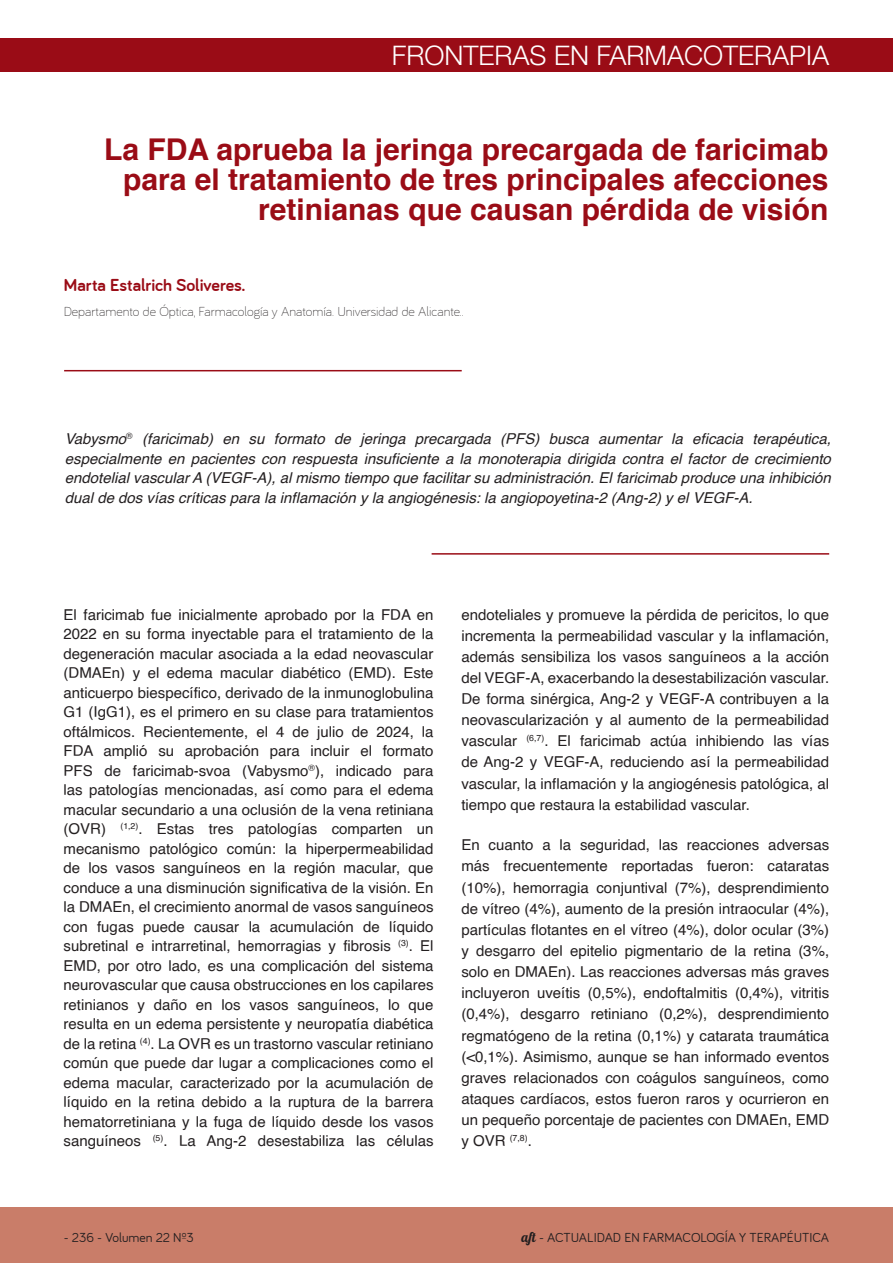
<style>
.page{position:relative;width:893px;height:1263px;background:#fff}
.page>*{position:absolute;margin:0;border:0;box-sizing:border-box;transform-origin:0 0}
.TÍTULO{font:700 30px/30px "Helvetica";color:#9a0c16;text-align:right}
.ENCABEZADOS_1{font:300 27px "Helvetica Neue";color:#fff}
.t1{font:700 18px "Bariol";color:#9a0c16}
.PÁRRAFO{font:15px/19.5px "Helvetica";color:#231f20;text-align:justify}
.PÁRRAFO-2{font:italic 15px/19.5px "Helvetica";color:#231f20;text-align:justify}
.t2{font:300 13.5px "Bariol";color:#231f20}
.NUMERACIÓN{font:13.5px "Bariol";color:#231f20}
.s1{font-family:"Lobster 1.4"}
</style>
<div class="page">
<div style="left:0;top:1208px;width:893px;height:55px;background:#c97d69"></div>
<div style="left:0;top:38px;width:893px;height:33px;background:#9a0c16"></div>
<hr style="left:64px;top:370px;width:398px;height:1px;background:#9a0c16">
<hr style="left:432px;top:553px;width:397px;height:2px;background:#9a0c16">
<p class="ENCABEZADOS_1" style="left:392px;top:39px;width:439px">FRONTERAS EN FARMACOTERAPIA</p>
<p class="TÍTULO" style="left:104px;top:135px;width:726px">La FDA aprueba la jeringa precargada de faricimab para el tratamiento de tres principales afecciones retinianas que causan pérdida de visión</p>
<p class="t1" style="left:64px;top:274px;width:183px">Marta Estalrich Soliveres.</p>
<p class="t2" style="left:64px;top:303px;width:401px">Departamento de Óptica, Farmacología y Anatomía. Universidad de Alicante..</p>
<p class="PÁRRAFO-2" style="left:65px;top:429px;width:768px">Vabysmo<sup>®</sup> (faricimab) en su formato de jeringa precargada (PFS) busca aumentar la eficacia terapéutica, especialmente en pacientes con respuesta insuficiente a la monoterapia dirigida contra el factor de crecimiento endotelial vascular A (VEGF-A), al mismo tiempo que facilitar su administración. El faricimab produce una inhibición dual de dos vías críticas para la inflamación y la angiogénesis: la angiopoyetina-2 (Ang-2) y el VEGF-A.</p>
<p class="PÁRRAFO" style="left:64px;top:605px;width:371px">El faricimab fue inicialmente aprobado por la FDA en 2022 en su forma inyectable para el tratamiento de la degeneración macular asociada a la edad neovascular (DMAEn) y el edema macular diabético (EMD). Este anticuerpo biespecífico, derivado de la inmunoglobulina G1 (IgG1), es el primero en su clase para tratamientos oftálmicos. Recientemente, el 4 de julio de 2024, la FDA amplió su aprobación para incluir el formato PFS de faricimab-svoa (Vabysmo<sup>®</sup>), indicado para las patologías mencionadas, así como para el edema macular secundario a una oclusión de la vena retiniana (OVR) <sup>(1,2)</sup>. Estas tres patologías comparten un mecanismo patológico común: la hiperpermeabilidad de los vasos sanguíneos en la región macular, que conduce a una disminución significativa de la visión. En la DMAEn, el crecimiento anormal de vasos sanguíneos con fugas puede causar la acumulación de líquido subretinal e intrarretinal, hemorragias y fibrosis <sup>(3)</sup>. El EMD, por otro lado, es una complicación del sistema neurovascular que causa obstrucciones en los capilares retinianos y daño en los vasos sanguíneos, lo que resulta en un edema persistente y neuropatía diabética de la retina <sup>(4)</sup>. La OVR es un trastorno vascular retiniano común que puede dar lugar a complicaciones como el edema macular, caracterizado por la acumulación de líquido en la retina debido a la ruptura de la barrera hematorretiniana y la fuga de líquido desde los vasos sanguíneos <sup>(5)</sup>. La Ang-2 desestabiliza las células</p>
<p class="PÁRRAFO" style="left:461px;top:604px;width:369px;line-height:21.1px">endoteliales y promueve la pérdida de pericitos, lo que incrementa la permeabilidad vascular y la inflamación, además sensibiliza los vasos sanguíneos a la acción del VEGF-A, exacerbando la desestabilización vascular.<br>De forma sinérgica, Ang-2 y VEGF-A contribuyen a la neovascularización y al aumento de la permeabilidad vascular <sup>(6,7)</sup>. El faricimab actúa inhibiendo las vías de Ang-2 y VEGF-A, reduciendo así la permeabilidad vascular, la inflamación y la angiogénesis patológica, al tiempo que restaura la estabilidad vascular.</p>
<p class="PÁRRAFO" style="left:461px;top:835px;width:369px;line-height:21.1px">En cuanto a la seguridad, las reacciones adversas más frecuentemente reportadas fueron: cataratas (10%), hemorragia conjuntival (7%), desprendimiento de vítreo (4%), aumento de la presión intraocular (4%), partículas flotantes en el vítreo (4%), dolor ocular (3%) y desgarro del epitelio pigmentario de la retina (3%, solo en DMAEn). Las reacciones adversas más graves incluyeron uveítis (0,5%), endoftalmitis (0,4%), vitritis (0,4%), desgarro retiniano (0,2%), desprendimiento regmatógeno de la retina (0,1%) y catarata traumática (&lt;0,1%). Asimismo, aunque se han informado eventos graves relacionados con coágulos sanguíneos, como ataques cardíacos, estos fueron raros y ocurrieron en un pequeño porcentaje de pacientes con DMAEn, EMD y OVR <sup>(7,8)</sup>.</p>
<p class="NUMERACIÓN" style="left:64px;top:1230px;width:131px">- 236 - Volumen 22 Nº3</p>
<p class="NUMERACIÓN" style="left:522px;top:1230px;width:309px"><span class="s1">aft</span> - ACTUALIDAD EN FARMACOLOGÍA Y TERAPÉUTICA</p>
</div>
